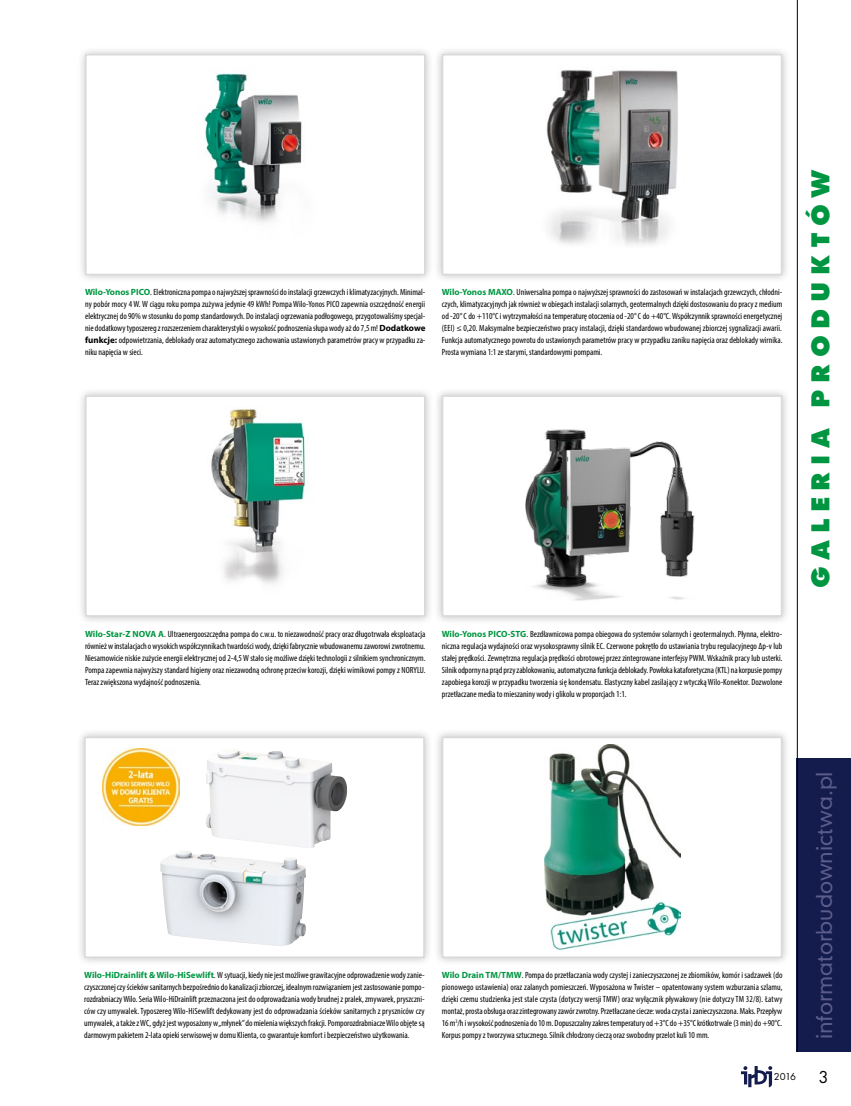
<style>
.page{position:relative;width:851px;height:1106px;background:#fff}
.page>*{position:absolute;margin:0;border:0;box-sizing:border-box;transform-origin:0 0}
.t1{font:700 27px "Futura TEE Extr";letter-spacing:.25em;color:#009641}
.t2{font:21px "Geometric 706 Md EU";color:#5a5d8a}
.t3{font:10.5px "Futura TEE";color:#000}
.galeria{font:condensed 9px/12px "Myriad Pro";color:#000;text-align:justify}
.s1{font-weight:700;font-stretch:normal;color:#009641}
.s2{font-weight:700;font-stretch:normal}
.s3{font-size:18px}
</style>
<div class="page">
<div style="left:796px;top:758px;width:54px;height:294px;background:#141b4d"></div>
<hr style="left:796px;top:0;width:1px;height:1052px;background:#000">
<svg style="left:741px;top:1066px;width:31px;height:21px"></svg>
<div style="left:76px;top:45px;width:357px;height:239px;background:#000;opacity:.25"></div>
<div style="left:86px;top:55px;width:338px;height:219px;background:#fff"></div>
<img style="left:204px;top:73px;width:98px;height:150px">
<div style="left:85px;top:54px;width:340px;height:221px;border:2px solid #dadada"></div>
<div style="left:433px;top:45px;width:357px;height:239px;background:#000;opacity:.25"></div>
<div style="left:442px;top:55px;width:339px;height:219px;background:#fff"></div>
<img style="left:546px;top:70px;width:132px;height:175px">
<div style="left:442px;top:54px;width:340px;height:221px;border:2px solid #dadada"></div>
<div style="left:433px;top:387px;width:357px;height:238px;background:#000;opacity:.25"></div>
<div style="left:442px;top:396px;width:339px;height:220px;background:#fff"></div>
<img style="left:525px;top:429px;width:170px;height:172px">
<div style="left:442px;top:395px;width:340px;height:221px;border:2px solid #dadada"></div>
<div style="left:76px;top:387px;width:357px;height:238px;background:#000;opacity:.25"></div>
<div style="left:86px;top:396px;width:338px;height:220px;background:#fff"></div>
<img style="left:211px;top:408px;width:96px;height:176px">
<div style="left:85px;top:395px;width:340px;height:221px;border:2px solid #dadada"></div>
<div style="left:75px;top:728px;width:357px;height:238px;background:#000;opacity:.25"></div>
<svg style="left:87px;top:739px;width:334px;height:216px"></svg>
<img style="left:207px;top:748px;width:23px;height:22px">
<div style="left:84px;top:736px;width:340px;height:222px;border:2px solid #dadada"></div>
<div style="left:433px;top:728px;width:357px;height:238px;background:#000;opacity:.25"></div>
<div style="left:442px;top:737px;width:339px;height:220px;background:#fff"></div>
<img style="left:544px;top:744px;width:136px;height:206px">
<div style="left:442px;top:736px;width:340px;height:222px;border:2px solid #dadada"></div>
<img style="left:102px;top:748px;width:77px;height:77px">
<p class="galeria" style="left:85px;top:286px;width:342px"><span class="s1">Wilo-Yonos PICO</span>. Elektroniczna pompa o najwyższej sprawności do instalacji grzewczych i klimatyzacyjnych. Minimal&shy;ny pobór mocy 4 W. W ciągu roku pompa zużywa jedynie 49 kWh! Pompa Wilo-Yonos PICO zapewnia oszczędność energii elektrycznej do 90% w stosunku do pomp standardowych. Do instalacji ogrzewania podłogowego, przygotowaliśmy specjal&shy;nie dodatkowy typoszereg z rozszerzeniem charakterystyki o wysokość podnoszenia słupa wody aż do 7,5 m! <span class="s2">Dodatkowe funkcje:</span> odpowietrzania, deblokady oraz automatycznego zachowania ustawionych parametrów pracy w przypadku za&shy;niku napięcia w sieci.</p>
<p class="galeria" style="left:442px;top:286px;width:342px"><span class="s1">Wilo-Yonos MAXO</span>. Uniwersalna pompa o najwyższej sprawności do zastosowań w instalacjach grzewczych, chłodni&shy;czych, klimatyzacyjnych jak również w obiegach instalacji solarnych, geotermalnych dzięki dostosowaniu do pracy z medium od -20° C do +110°C i wytrzymałości na temperaturę otoczenia od -20° C do +40°C. Współczynnik sprawności energetycznej (EEI) ≤ 0,20. Maksymalne bezpieczeństwo pracy instalacji, dzięki standardowo wbudowanej zbiorczej sygnalizacji awarii.<br>Funkcja automatycznego powrotu do ustawionych parametrów pracy w przypadku zaniku napięcia oraz deblokady wirnika.<br>Prosta wymiana 1:1 ze starymi, standardowymi pompami.</p>
<p class="galeria" style="left:85px;top:627px;width:342px"><span class="s1">Wilo-Star-Z NOVA A</span>. Ultraenergooszczędna pompa do c.w.u. to niezawodność pracy oraz długotrwała eksploatacja również w instalacjach o wysokich współczynnikach twardości wody, dzięki fabrycznie wbudowanemu zaworowi zwrotnemu.<br>Niesamowicie niskie zużycie energii elektrycznej od 2-4,5 W stało się możliwe dzięki technologii z silnikiem synchronicznym.<br>Pompa zapewnia najwyższy standard higieny oraz niezawodną ochronę przeciw korozji, dzięki wirnikowi pompy z NORYLU.<br>Teraz zwiększona wydajność podnoszenia.</p>
<p class="galeria" style="left:442px;top:627px;width:342px"><span class="s1">Wilo-Yonos PICO-STG</span>. Bezdławnicowa pompa obiegowa do systemów solarnych i geotermalnych. Płynna, elektro&shy;niczna regulacja wydajności oraz wysokosprawny silnik EC. Czerwone pokrętło do ustawiania trybu regulacyjnego ∆p-v lub stałej prędkości. Zewnętrzna regulacja prędkości obrotowej przez zintegrowane interfejsy PWM. Wskaźnik pracy lub usterki.<br>Silnik odporny na prąd przy zablokowaniu, automatyczna funkcja deblokady. Powłoka kataforetyczna (KTL) na korpusie pompy zapobiega korozji w przypadku tworzenia się kondensatu. Elastyczny kabel zasilający z wtyczką Wilo-Konektor. Dozwolone przetłaczane media to mieszaniny wody i glikolu w proporcjach 1:1.</p>
<h1 class="t1" style="left:804px;top:588px;width:419px;rotate:-90deg">GALERIA PRODUKTÓW</h1>
<p class="galeria" style="left:84px;top:968px;width:342px"><span class="s1">Wilo-HiDrainlift &amp; Wilo-HiSewlift</span>. W sytuacji, kiedy nie jest możliwe grawitacyjne odprowadzenie wody zanie&shy;czyszczonej czy ścieków sanitarnych bezpośrednio do kanalizacji zbiorczej, idealnym rozwiązaniem jest zastosowanie pompo&shy;rozdrabniaczy Wilo. Seria Wilo-HiDrainlift przeznaczona jest do odprowadzania wody brudnej z pralek, zmywarek, pryszczni&shy;ców czy umywalek. Typoszereg Wilo-HiSewlift dedykowany jest do odprowadzania ścieków sanitarnych z pryszniców czy umywalek, a także z WC, gdyż jest wyposażony w „młynek” do mielenia większych frakcji. Pomporozdrabniacze Wilo objęte są darmowym pakietem 2-lata opieki serwisowej w domu Klienta, co gwarantuje komfort i bezpieczeństwo użytkowania.</p>
<p class="galeria" style="left:442px;top:968px;width:342px"><span class="s1">Wilo Drain TM/TMW</span>. Pompa do przetłaczania wody czystej i zanieczyszczonej ze zbiorników, komór i sadzawek (do pionowego ustawienia) oraz zalanych pomieszczeń. Wyposażona w Twister – opatentowany system wzburzania szlamu, dzięki czemu studzienka jest stale czysta (dotyczy wersji TMW) oraz wyłącznik pływakowy (nie dotyczy TM 32/8). Łatwy montaż, prosta obsługa oraz zintegrowany zawór zwrotny. Przetłaczane ciecze: woda czysta i zanieczyszczona. Maks. Przepływ 16 m<sup>3</sup>/h i wysokość podnoszenia do 10 m. Dopuszczalny zakres temperatury od +3°C do +35°C krótkotrwale (3 min) do +90°C.<br>Korpus pompy z tworzywa sztucznego. Silnik chłodzony cieczą oraz swobodny przelot kuli 10 mm.</p>
<p class="t2" style="left:810px;top:1039px;width:269px;rotate:-90deg">informatorbudownictwa.pl</p>
<p class="t3" style="left:773px;top:1070px;width:56px">2016 <span class="s3">3</span></p>
</div>
